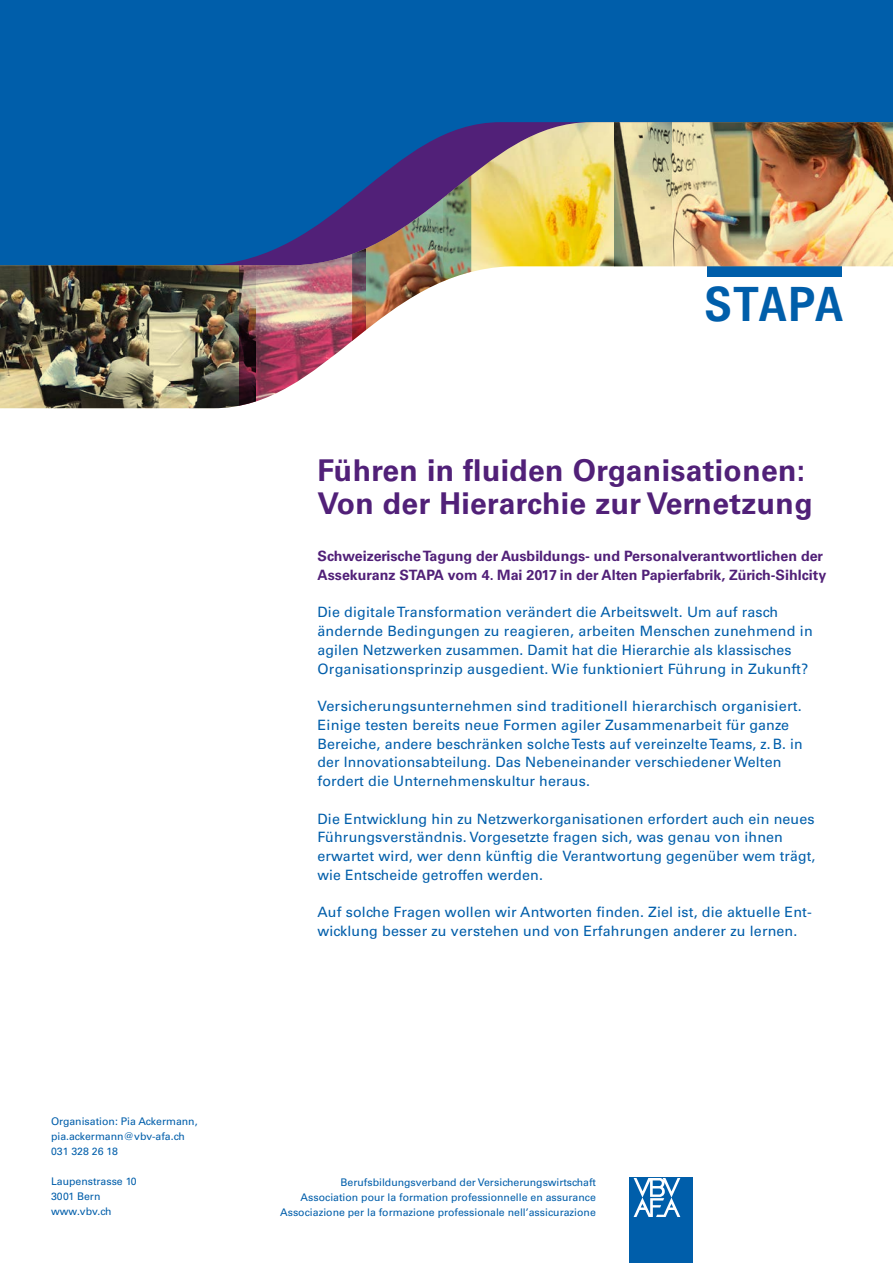
<style>
.page{position:relative;width:893px;height:1263px;background:#fff}
.page>*{position:absolute;margin:0;border:0;box-sizing:border-box;transform-origin:0 0}
.t1{font:700 47.4px "Linotype Univers Typewrtr";letter-spacing:-.02em;color:#005eaa}
.Titel{font:700 30px/33px "Univers LT Std";letter-spacing:.015em;color:#512078}
.Grundtext{font:14.25px/18.8px "Univers LT Std";letter-spacing:.01em;color:#005eaa}
.Titel-2{font:700 14.25px/18.8px "Univers LT Std";color:#512078}
.t2{font:10.5px "Univers LT Std";color:#005eaa}
</style>
<div class="page">
<div style="left:0;top:0;width:893px;height:266px;background:#005eaa"></div>
<svg style="left:239px;top:135px;width:205px;height:126px"></svg>
<img style="left:672px;top:122px;width:221px;height:155px">
<img style="left:444px;top:122px;width:228px;height:150px">
<img style="left:240px;top:245px;width:112px;height:157px">
<img style="left:0;top:261px;width:255px;height:147px">
<img style="left:352px;top:163px;width:119px;height:178px">
<div style="left:629px;top:1178px;width:64px;height:85px;background:#005eaa"></div>
<svg style="left:634px;top:1178px;width:46px;height:39px"></svg>
<p class="t2" style="left:51px;top:1115px;width:148px">Organisation: Pia Ackermann,</p>
<p class="t2" style="left:51px;top:1130px;width:135px">pia.ackermann@vbv-afa.ch</p>
<p class="t2" style="left:51px;top:1145px;width:68px">031 328 26 18</p>
<p class="t2" style="left:51px;top:1175px;width:87px">Laupenstrasse 10</p>
<p class="t2" style="left:51px;top:1190px;width:51px">3001 Bern</p>
<p class="t2" style="left:51px;top:1205px;width:62px">www.vbv.ch</p>
<p class="t1" style="left:704px;top:276px;width:141px">STAPA</p>
<p class="Titel" style="left:317px;top:454px;width:497px">Führen in fluiden Organisationen:<br>Von der Hierarchie zur Vernetzung</p>
<p class="Titel-2" style="left:317px;top:547px;width:510px">Schweizerische Tagung der Ausbildungs- und Personalverantwortlichen der<br>Assekuranz STAPA vom 4. Mai 2017 in der Alten Papierfabrik, Zürich-Sihlcity</p>
<p class="Grundtext" style="left:317px;top:603px;width:497px">Die digitale Transformation verändert die Arbeitswelt. Um auf rasch ändernde Bedingungen zu reagieren, arbeiten Menschen zunehmend in agilen Netzwerken zusammen. Damit hat die Hierarchie als klassisches Organisationsprinzip ausgedient. Wie funktioniert Führung in Zukunft?</p>
<p class="Grundtext" style="left:317px;top:697px;width:487px">Versicherungsunternehmen sind traditionell hierarchisch organisiert.<br>Einige testen bereits neue Formen agiler Zusammenarbeit für ganze Bereiche, andere beschränken solche Tests auf vereinzelte Teams, z.B. in der Innovationsabteilung. Das Nebeneinander verschiedener Welten fordert die Unternehmenskultur heraus.</p>
<p class="Grundtext" style="left:317px;top:809px;width:499px">Die Entwicklung hin zu Netzwerkorganisationen erfordert auch ein neues Führungsverständnis. Vorgesetzte fragen sich, was genau von ihnen erwartet wird, wer denn künftig die Verantwortung gegenüber wem trägt, wie Entscheide getroffen werden.</p>
<p class="Grundtext" style="left:317px;top:903px;width:496px">Auf solche Fragen wollen wir Antworten finden. Ziel ist, die aktuelle Ent&shy;wicklung besser zu verstehen und von Erfahrungen anderer zu lernen.</p>
<p class="t2" style="left:341px;top:1175px;width:257px">Berufsbildungsverband der Versicherungswirtschaft</p>
<p class="t2" style="left:301px;top:1190px;width:297px">Association pour la formation professionnelle en assurance</p>
<p class="t2" style="left:280px;top:1206px;width:317px">Associazione per la formazione professionale nell’assicurazione</p>
</div>
